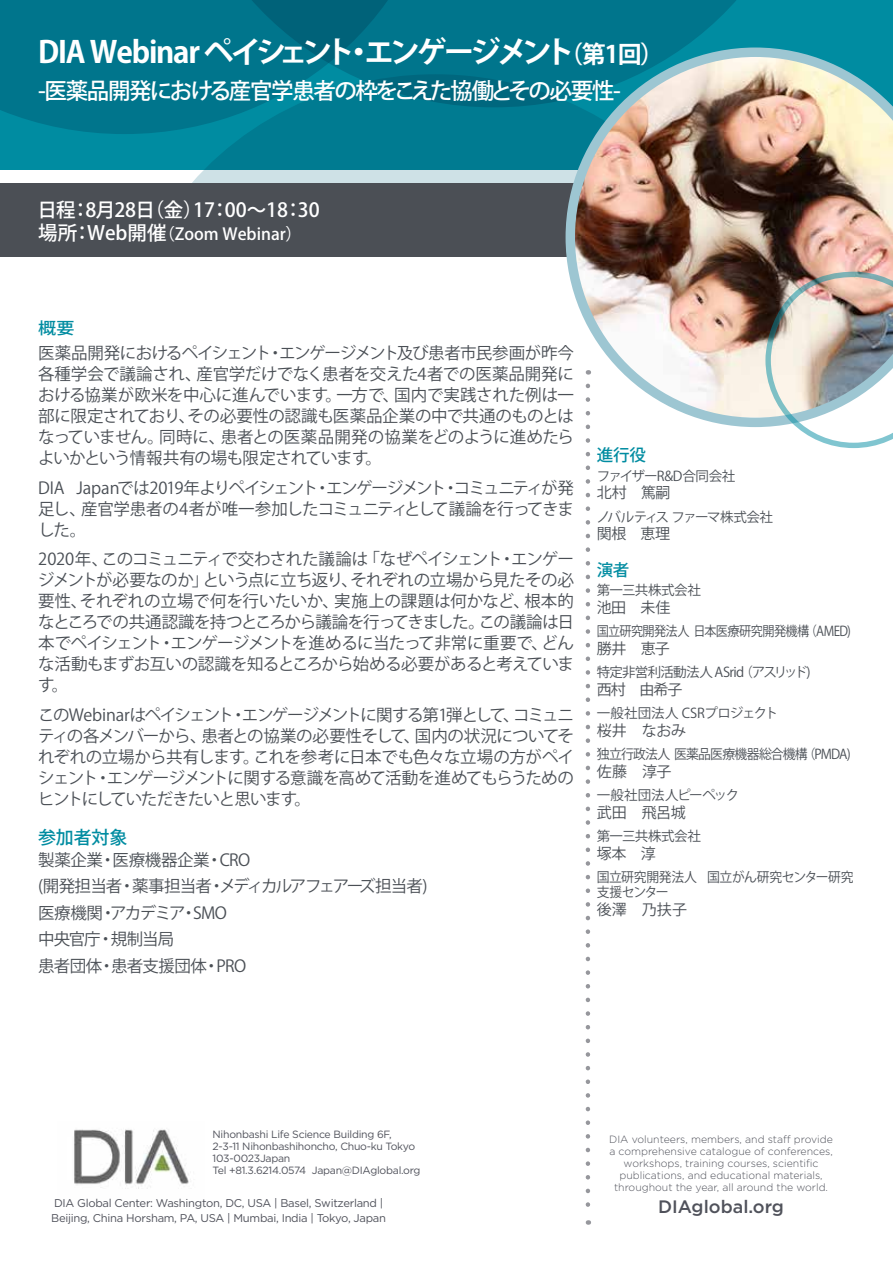
<style>
.page{position:relative;width:893px;height:1263px;background:#fff}
.page>*{position:absolute;margin:0;border:0;box-sizing:border-box;transform-origin:0 0}
.t1{font:700 30px "Koz Go Pro";letter-spacing:-.105em;color:#fff}
.t2{font:500 22.5px "Koz Go Pro";letter-spacing:-.07em;color:#fff}
.t3{font:500 19.5px "Koz Go Pro";color:#fff}
.t4{font:500 18px "Gotham";color:#50525b}
.t5{font:500 18px "Koz Go Pro";letter-spacing:-.015em;color:#008ca1}
.t6{font:16.5px/21px "Koz Go Pro";letter-spacing:-.05em;color:#4a4f55;text-align:justify}
.t7{font:500 16.5px "Koz Go Pro";color:#fff}
.t8{font:500 16.5px "Koz Go Pro";color:#008ca1}
.t9{font:500 16.2px "Koz Go Pro";color:#008ca1;scale:1.11 1}
.t10{font:15px "Koz Go Pro";letter-spacing:-.02em;color:#4a4f55}
.t11{font:13.5px "Koz Go Pro";letter-spacing:-.05em;color:#4a4f55}
.t12{font:13.5px "Koz Go Pro";letter-spacing:-.01em;color:#4a4f55}
.t13{font:13.5px/15px "Koz Go Pro";letter-spacing:-.03em;color:#4a4f55;scale:.95 1}
.t14{font:13.5px "Koz Go Pro";letter-spacing:-.05em;color:#4a4f55;scale:.9 1}
.t15{font:13.5px "Koz Go Pro";letter-spacing:-.05em;color:#4a4f55;scale:.95 1}
.t16{font:13.5px "Koz Go Pro";letter-spacing:-.07em;color:#4a4f55}
.t17{font:11.25px/15px "Gotham";letter-spacing:-.025em;color:#50525b}
.t18{font:300 10.5px/12px "Gotham";color:#50525b;text-align:center}
.t19{font:10.5px/12px "Gotham";letter-spacing:-.025em;color:#50525b}
.s1{font-size:24px}
.s2{font-size:19.5px}
</style>
<div class="page">
<div style="left:0;top:0;width:893px;height:169px;background:#008ca1"></div>
<div style="left:0;top:0;width:177px;height:134px;background:#00758c"></div>
<svg style="left:177px;top:0;width:591px;height:74px;background:#00748b"></svg>
<svg style="left:155px;top:74px;width:411px;height:110px;background:#19869a"></svg>
<div style="left:0;top:184px;width:604px;height:73px;background:#4b4f55"></div>
<img style="left:74px;top:1129px;width:115px;height:60px">
<svg style="left:586px;top:427px;width:4px;height:798px"></svg>
<img style="left:566px;top:48px;width:327px;height:379px">
<img style="left:765px;top:272px;width:128px;height:176px">
<h1 class="t1" style="left:38px;top:32px;width:627px">DIA Webinar ペイシェント・エンゲージメント<span class="s1">（第1回）</span></h1>
<h2 class="t2" style="left:38px;top:76px;width:584px">-医薬品開発における産官学患者の枠をこえた協働とその必要性-</h2>
<p class="t3" style="left:37px;top:197px;width:284px">日程：8月28日（金）17：00～18：30</p>
<p class="t7" style="left:38px;top:223px;width:265px"><span class="s2">場所：Web開催</span>（Zoom Webinar）</p>
<p class="t9" style="left:38px;top:318px;width:34px">概要</p>
<p class="t6" style="left:38px;top:343px;width:537px">医薬品開発におけるペイシェント・エンゲージメント及び患者市民参画が昨今各種学会で議論され、産官学だけでなく患者を交えた4者での医薬品開発における協業が欧米を中心に進んでいます。一方で、国内で実践された例は一部に限定されており、その必要性の認識も医薬品企業の中で共通のものとはなっていません。同時に、患者との医薬品開発の協業をどのように進めたらよいかという情報共有の場も限定されています。</p>
<p class="t6" style="left:38px;top:478px;width:537px">DIA Japanでは2019年よりペイシェント・エンゲージメント・コミュニティが発足し、産官学患者の4者が唯一参加したコミュニティとして議論を行ってきました。</p>
<p class="t6" style="left:38px;top:549px;width:537px">2020年、このコミュニティで交わされた議論は「なぜペイシェント・エンゲージメントが必要なのか」という点に立ち返り、それぞれの立場から見たその必要性、それぞれの立場で何を行いたいか、実施上の課題は何かなど、根本的なところでの共通認識を持つところから議論を行ってきました。この議論は日本でペイシェント・エンゲージメントを進めるに当たって非常に重要で、どんな活動もまずお互いの認識を知るところから始める必要があると考えています。</p>
<p class="t6" style="left:38px;top:705px;width:537px">このWebinarはペイシェント・エンゲージメントに関する第1弾として、コミュニティの各メンバーから、患者との協業の必要性そして、国内の状況についてそれぞれの立場から共有します。これを参考に日本でも色々な立場の方がペイシェント・エンゲージメントに関する意識を高めて活動を進めてもらうためのヒントにしていただきたいと思います。</p>
<p class="t5" style="left:38px;top:825px;width:91px">参加者対象</p>
<p class="t6" style="left:38px;top:847px;width:391px;line-height:26.5px;text-align:left">製薬企業・医療機器企業・CRO<br>(開発担当者・薬事担当者・メディカルアフェアーズ担当者)医療機関・アカデミア・SMO<br>中央官庁・規制当局<br>患者団体・患者支援団体・PRO</p>
<p class="t8" style="left:597px;top:445px;width:51px">進行役</p>
<p class="t11" style="left:597px;top:467px;width:140px">ファイザーR&amp;D合同会社</p>
<p class="t10" style="left:597px;top:483px;width:75px">北村　篤嗣</p>
<p class="t16" style="left:597px;top:508px;width:178px">ノバルティス ファーマ株式会社</p>
<p class="t10" style="left:597px;top:524px;width:75px">関根　恵理</p>
<p class="t8" style="left:597px;top:559px;width:34px">演者</p>
<p class="t11" style="left:597px;top:581px;width:106px">第一三共株式会社</p>
<p class="t10" style="left:597px;top:597px;width:75px">池田　未佳</p>
<p class="t14" style="left:597px;top:622px;width:284px">国立研究開発法人 日本医療研究開発機構（AMED)</p>
<p class="t10" style="left:597px;top:638px;width:89px">勝井　恵子　</p>
<p class="t11" style="left:597px;top:663px;width:215px">特定非営利活動法人 ASrid（アスリッド)</p>
<p class="t10" style="left:597px;top:679px;width:87px">西村　由希子</p>
<p class="t12" style="left:597px;top:704px;width:183px">一般社団法人 CSRプロジェクト</p>
<p class="t10" style="left:597px;top:720px;width:91px">桜井　なおみ</p>
<p class="t15" style="left:597px;top:745px;width:269px">独立行政法人 医薬品医療機器総合機構（PMDA)</p>
<p class="t10" style="left:597px;top:761px;width:76px">佐藤　淳子</p>
<p class="t12" style="left:597px;top:786px;width:144px">一般社団法人ピーペック</p>
<p class="t10" style="left:597px;top:802px;width:91px">武田　飛呂城</p>
<p class="t11" style="left:597px;top:827px;width:106px">第一三共株式会社</p>
<p class="t10" style="left:597px;top:843px;width:60px">塚本　淳</p>
<p class="t13" style="left:597px;top:870px;width:272px">国立研究開発法人 国立がん研究センター研究支援センター</p>
<p class="t10" style="left:597px;top:899px;width:92px">後澤　乃扶子</p>
<p class="t19" style="left:213px;top:1128px;width:209px">Nihonbashi Life Science Building 6F, 2-3-11 Nihonbashihoncho, Chuo-ku Tokyo 103-0023Japan<br>Tel +81.3.6214.0574 Japan@DIAglobal.org</p>
<p class="t17" style="left:51px;top:1195px;width:336px">DIA Global Center: Washington, DC, USA | Basel, Switzerland |<br>Beijing, China Horsham, PA, USA | Mumbai, India | Tokyo, Japan</p>
<p class="t18" style="left:609px;top:1133px;width:225px">DIA volunteers, members, and staff provide a comprehensive catalogue of conferences, workshops, training courses, scientific publications, and educational materials, throughout the year, all around the world.</p>
<p class="t4" style="left:658px;top:1195px;width:127px">DIAglobal.org</p>
</div>
